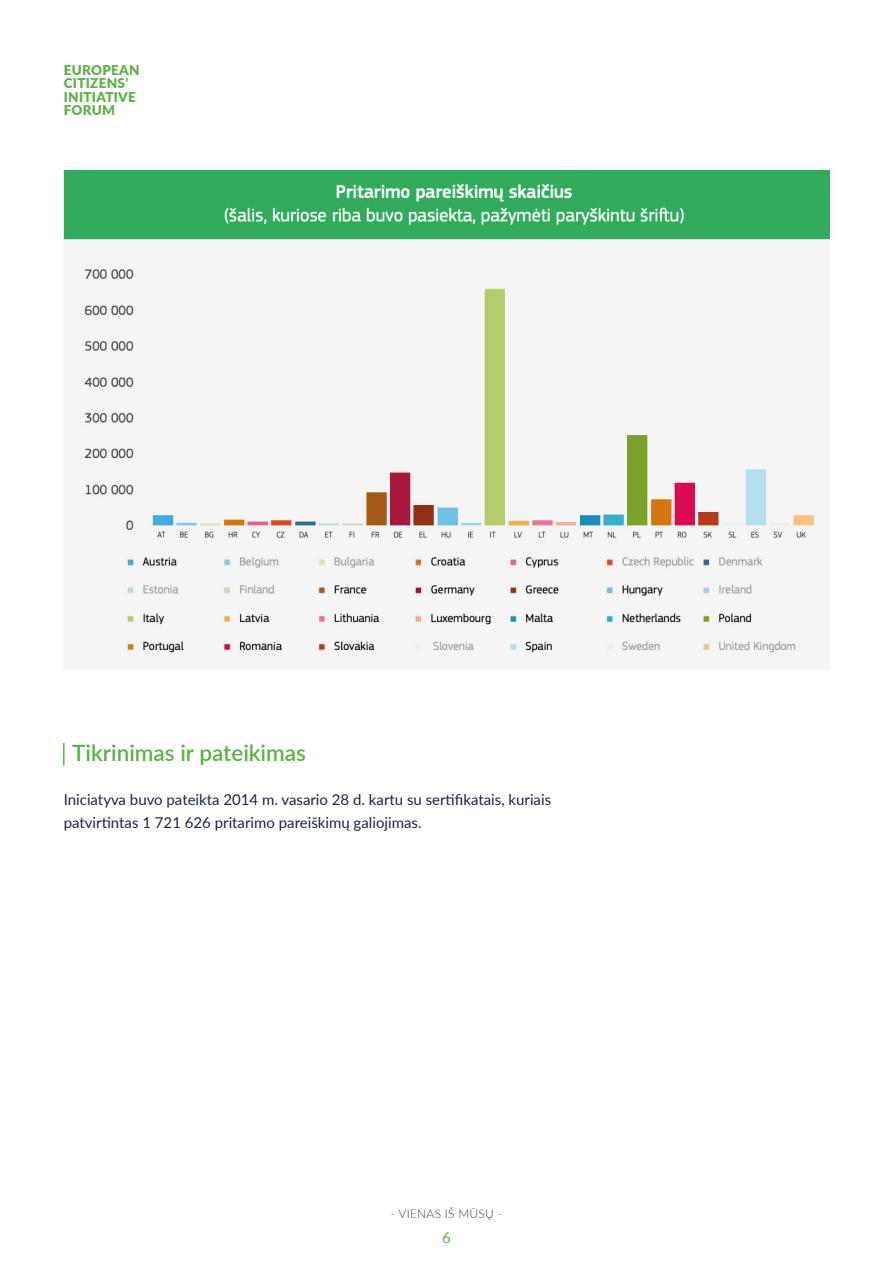
<style>
.page{position:relative;width:893px;height:1263px;background:#fff}
.page>*{position:absolute;margin:0;border:0;box-sizing:border-box;transform-origin:0 0}
.t1{font:600 22.5px "Lato";color:#5cb246}
.t2{font:15px/22.5px "Lato";color:#1c2543}
.t3{font:15px "Lato";color:#5cb246}
.t4{font:900 13.5px/13.5px "Lato";letter-spacing:.02em;color:#5cb246}
.t5{font:300 12px "Lato";letter-spacing:.02em;color:#3c3e5c}
</style>
<div class="page">
<hr style="left:63px;top:743px;width:2px;height:23px;background:#5cb246">
<img style="left:64px;top:170px;width:765px;height:487px">
<p class="t4" style="left:64px;top:62px;width:77px">EUROPEAN<br>CITIZENS’<br>INITIATIVE<br>FORUM</p>
<h1 class="t1" style="left:72px;top:737px;width:235px">Tikrinimas ir pateikimas</h1>
<p class="t2" style="left:64px;top:788px;width:489px">Iniciatyva buvo pateikta 2014 m. vasario 28 d. kartu su sertifikatais, kuriais patvirtintas 1 721 626 pritarimo pareiškimų galiojimas.</p>
<p class="t5" style="left:391px;top:1206px;width:113px">- VIENAS IŠ MŪSŲ -</p>
<p class="t3" style="left:442px;top:1227px;width:10px">6</p>
</div>
